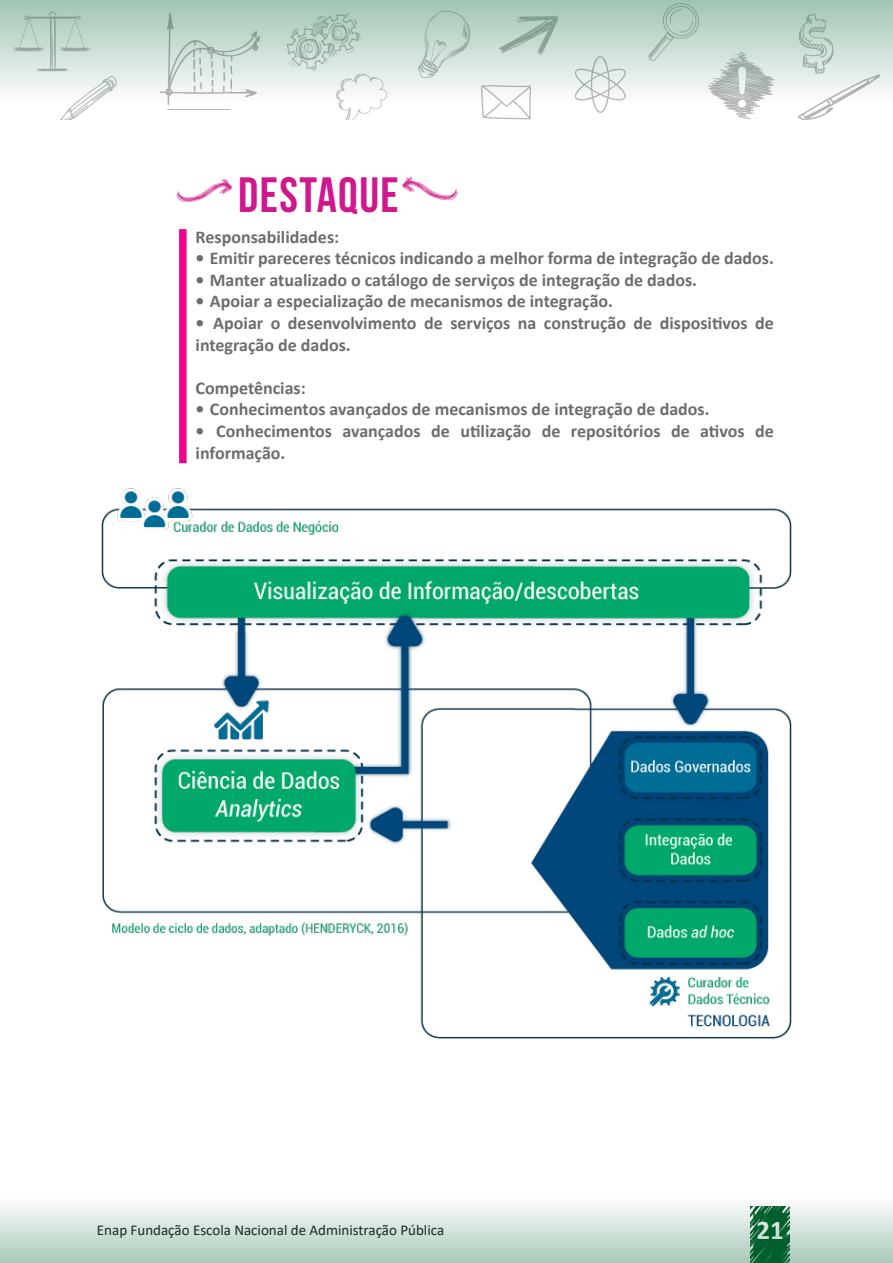
<style>
.page{position:relative;width:893px;height:1263px;background:#fff}
.page>*{position:absolute;margin:0;border:0;box-sizing:border-box;transform-origin:0 0}
.t1{font:49.5px "Bebas Neue";letter-spacing:.03em;color:#d0188c}
.t2{font:700 27px "Calibri";color:#fff}
.Destaque_texto{font:700 18px/21.6px "Calibri";color:#6c6d70}
.t3{font:15px "Calibri";color:#231f20}
</style>
<div class="page">
<svg style="left:0;top:0;width:893px;height:120px"></svg>
<svg style="left:0;top:1205px;width:893px;height:58px;background:#c6dbd0"></svg>
<div style="left:179px;top:229px;width:8px;height:234px;background:#ed028c"></div>
<img style="left:101px;top:488px;width:691px;height:551px">
<p class="t1" style="left:177px;top:168px;width:223px"><sup>h,</sup> DESTAQUE</p>
<p class="Destaque_texto" style="left:196px;top:226px;width:145px">Responsabilidades:</p>
<p class="Destaque_texto" style="left:196px;top:247px;width:580px">• Emitir pareceres técnicos indicando a melhor forma de integração de dados.</p>
<p class="Destaque_texto" style="left:196px;top:269px;width:503px">• Manter atualizado o catálogo de serviços de integração de dados.</p>
<p class="Destaque_texto" style="left:196px;top:290px;width:419px">• Apoiar a especialização de mecanismos de integração.</p>
<p class="Destaque_texto" style="left:196px;top:312px;width:580px">• Apoiar o desenvolvimento de serviços na construção de dispositivos de integração de dados.</p>
<p class="Destaque_texto" style="left:196px;top:377px;width:112px">Competências:</p>
<p class="Destaque_texto" style="left:196px;top:398px;width:515px">• Conhecimentos avançados de mecanismos de integração de dados.</p>
<p class="Destaque_texto" style="left:196px;top:420px;width:580px">• Conhecimentos avançados de utilização de repositórios de ativos de informação.</p>
<p class="t3" style="left:97px;top:1220px;width:349px">Enap Fundação Escola Nacional de Administração Pública</p>
<h2 class="t2" style="left:757px;top:1210px;width:29px">21</h2>
</div>
